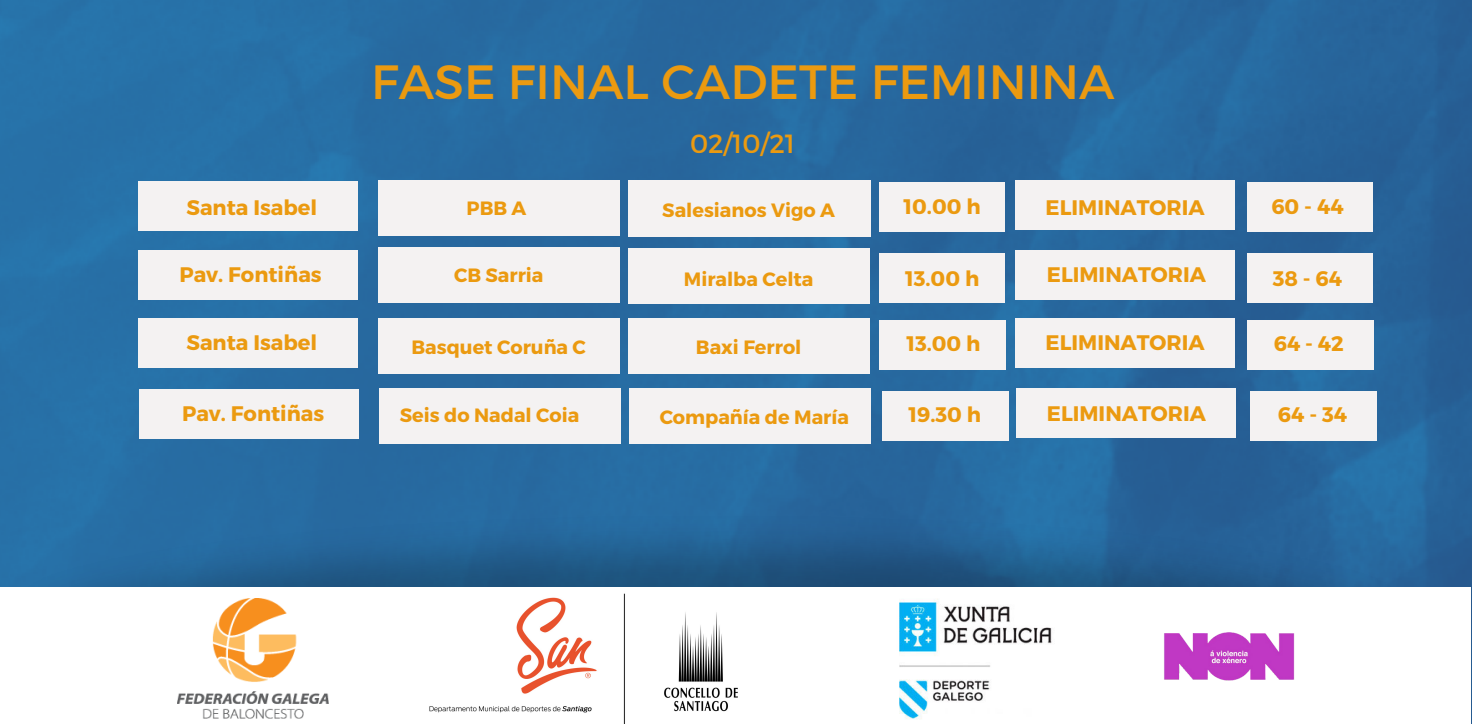
<style>
.page{position:relative;width:1472px;height:724px;background:#fff}
.page>*{position:absolute;margin:0;border:0;box-sizing:border-box;transform-origin:0 0}
.t1{font:47.95px "Montserrat";color:#eb9a10}
.t2{font:26.25px "Montserrat";color:#eb9a10}
.t3{font:700 21px "Montserrat";color:#eb9a10}
.t4{font:700 19.25px "Montserrat";color:#eb9a10}
</style>
<div class="page">
<img style="left:0;top:0;width:1471px;height:442px">
<img style="left:0;top:442px;width:1471px;height:145px">
<div style="left:0;top:586px;width:1470px;height:137px;background:#fff"></div>
<div style="left:378px;top:318px;width:241px;height:55px;background:#f4f2f2"></div>
<div style="left:138px;top:180px;width:220px;height:50px;background:#f4f2f2"></div>
<div style="left:138px;top:250px;width:220px;height:50px;background:#f4f2f2"></div>
<div style="left:138px;top:318px;width:220px;height:50px;background:#f4f2f2"></div>
<div style="left:879px;top:252px;width:125px;height:50px;background:#f4f2f2"></div>
<div style="left:879px;top:320px;width:126px;height:50px;background:#f4f2f2"></div>
<div style="left:879px;top:182px;width:125px;height:50px;background:#f4f2f2"></div>
<div style="left:378px;top:180px;width:242px;height:56px;background:#f4f2f2"></div>
<div style="left:378px;top:248px;width:242px;height:55px;background:#f4f2f2"></div>
<div style="left:627px;top:318px;width:242px;height:55px;background:#f4f2f2"></div>
<div style="left:627px;top:248px;width:242px;height:56px;background:#f4f2f2"></div>
<div style="left:627px;top:180px;width:243px;height:57px;background:#f4f2f2"></div>
<img style="left:1164px;top:632px;width:131px;height:49px">
<img style="left:429px;top:593px;width:309px;height:130px">
<img style="left:178px;top:598px;width:151px;height:119px">
<img style="left:899px;top:600px;width:153px;height:119px">
<div style="left:379px;top:388px;width:242px;height:55px;background:#f4f2f2"></div>
<div style="left:140px;top:388px;width:219px;height:50px;background:#f4f2f2"></div>
<div style="left:882px;top:391px;width:126px;height:50px;background:#f4f2f2"></div>
<div style="left:629px;top:388px;width:241px;height:55px;background:#f4f2f2"></div>
<div style="left:1015px;top:180px;width:219px;height:50px;background:#f4f2f2"></div>
<div style="left:1015px;top:250px;width:219px;height:50px;background:#f4f2f2"></div>
<div style="left:1015px;top:318px;width:219px;height:49px;background:#f4f2f2"></div>
<div style="left:1016px;top:388px;width:219px;height:50px;background:#f4f2f2"></div>
<div style="left:1247px;top:252px;width:125px;height:50px;background:#f4f2f2"></div>
<div style="left:1247px;top:320px;width:126px;height:50px;background:#f4f2f2"></div>
<div style="left:1247px;top:182px;width:125px;height:50px;background:#f4f2f2"></div>
<div style="left:1250px;top:391px;width:126px;height:50px;background:#f4f2f2"></div>
<p class="t1" style="left:371px;top:51px;width:745px">FASE FINAL CADETE FEMININA</p>
<p class="t2" style="left:690px;top:127px;width:106px">02/10/21</p>
<p class="t3" style="left:186px;top:193px;width:132px">Santa Isabel</p>
<p class="t4" style="left:466px;top:195px;width:61px">PBB A</p>
<p class="t4" style="left:662px;top:197px;width:174px">Salesianos Vigo A</p>
<p class="t3" style="left:903px;top:192px;width:79px">10.00 h</p>
<p class="t3" style="left:1045px;top:193px;width:160px">ELIMINATORIA</p>
<p class="t3" style="left:1271px;top:192px;width:74px">60 - 44</p>
<p class="t3" style="left:179px;top:261px;width:144px">Pav. Fontiñas</p>
<p class="t4" style="left:454px;top:263px;width:91px">CB Sarria</p>
<p class="t4" style="left:684px;top:266px;width:131px">Miralba Celta</p>
<p class="t3" style="left:905px;top:264px;width:76px">13.00 h</p>
<p class="t3" style="left:1046px;top:261px;width:160px">ELIMINATORIA</p>
<p class="t3" style="left:1272px;top:264px;width:71px">38 - 64</p>
<p class="t3" style="left:186px;top:329px;width:132px">Santa Isabel</p>
<p class="t4" style="left:411px;top:334px;width:176px">Basquet Coruña C</p>
<p class="t4" style="left:696px;top:334px;width:107px">Baxi Ferrol</p>
<p class="t3" style="left:906px;top:330px;width:76px">13.00 h</p>
<p class="t3" style="left:1045px;top:329px;width:160px">ELIMINATORIA</p>
<p class="t3" style="left:1273px;top:330px;width:72px">64 - 42</p>
<p class="t3" style="left:182px;top:399px;width:144px">Pav. Fontiñas</p>
<p class="t3" style="left:908px;top:401px;width:74px">19.30 h</p>
<p class="t4" style="left:400px;top:403px;width:181px">Seis do Nadal Coia</p>
<p class="t4" style="left:659px;top:404px;width:191px">Compañía de María</p>
<p class="t3" style="left:1046px;top:399px;width:160px">ELIMINATORIA</p>
<p class="t3" style="left:1277px;top:401px;width:71px">64 - 34</p>
</div>
